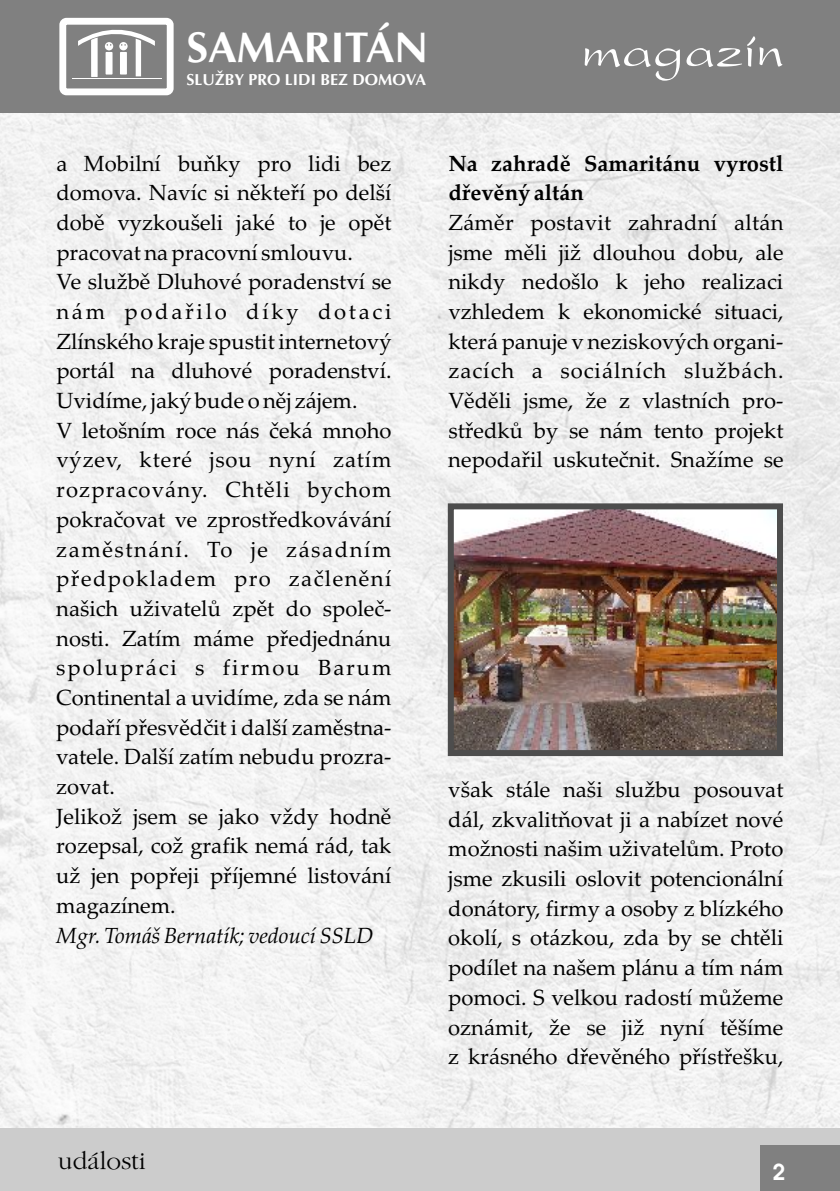
<style>
.page{position:relative;width:840px;height:1191px;background:#fff}
.page>*{position:absolute;margin:0;border:0;box-sizing:border-box;transform-origin:0 0}
.t1{font:56px "President";color:#fff}
.t2{font:700 43.2px "Ottawa";color:#fff}
.t3{font:26px "Gatineau CE";color:#000}
.t4{font:22px/29.6px "Palatino Linotype";color:#000;text-align:justify}
.t5{font:700 22px "Palatino Linotype";color:#000}
.t6{font:italic 22px "Palatino Linotype";color:#000}
.t7{font:22px "Palatino Linotype";letter-spacing:.045em;color:#000}
.t8{font:22px "Palatino Linotype";letter-spacing:.04em;color:#000}
.t9{font:22px "Palatino Linotype";letter-spacing:.125em;color:#000}
.t10{font:700 22px "Avalon";color:#fff}
.t11{font:700 16px "Ottawa";color:#fff}
</style>
<div class="page">
<img style="left:1px;top:113px;width:838px;height:1015px">
<div style="left:0;top:0;width:839px;height:113px;background:#808080"></div>
<div style="left:0;top:1128px;width:839px;height:63px;background:#ccc"></div>
<div style="left:760px;top:1145px;width:79px;height:46px;background:#808080"></div>
<div style="left:59px;top:18px;width:114px;height:77px;border:7px solid #fff;border-radius:4px"></div>
<hr style="left:72px;top:78px;width:89px;height:1px;background:#fff">
<svg style="left:78px;top:29px;width:77px;height:48px"></svg>
<img style="left:454px;top:510px;width:321px;height:239px">
<div style="left:447px;top:503px;width:335px;height:253px;border:6px solid #4d4d4d"></div>
<h2 class="t2" style="left:186px;top:31px;width:243px">SAMARITÁN</h2>
<p class="t11" style="left:186px;top:74px;width:241px">SLUŽBY PRO LIDI BEZ DOMOVA</p>
<h1 class="t1" style="left:580px;top:26px;width:204px">magazín</h1>
<p class="t4" style="left:56px;top:151px;width:336px">a Mobilní buňky pro lidi bez</p>
<p class="t5" style="left:448px;top:154px;width:336px">Na zahradě Samaritánu vyrostl</p>
<p class="t4" style="left:56px;top:180px;width:336px">domova. Navíc si někteří po delší</p>
<p class="t5" style="left:448px;top:184px;width:137px">dřevěný altán</p>
<p class="t4" style="left:56px;top:210px;width:336px">době vyzkoušeli jaké to je opět</p>
<p class="t4" style="left:448px;top:210px;width:336px">Záměr postavit zahradní altán</p>
<p class="t4" style="left:56px;top:240px;width:298px">pracovat na pracovní smlouvu.</p>
<p class="t4" style="left:448px;top:240px;width:336px">jsme měli již dlouhou dobu, ale</p>
<p class="t4" style="left:56px;top:269px;width:336px">Ve službě Dluhové poradenství se</p>
<p class="t4" style="left:448px;top:269px;width:336px">nikdy nedošlo k jeho realizaci</p>
<p class="t9" style="left:56px;top:303px;width:336px">nám podařilo díky dotaci</p>
<p class="t4" style="left:448px;top:299px;width:336px">vzhledem k ekonomické situaci,</p>
<p class="t4" style="left:56px;top:329px;width:336px">Zlínského kraje spustit internetový</p>
<p class="t4" style="left:448px;top:329px;width:336px">která panuje v neziskových organi-</p>
<p class="t4" style="left:56px;top:359px;width:336px">portál na dluhové poradenství.</p>
<p class="t7" style="left:448px;top:362px;width:336px">zacích a sociálních službách.</p>
<p class="t4" style="left:56px;top:388px;width:302px">Uvidíme, jaký bude o něj zájem.</p>
<p class="t4" style="left:448px;top:388px;width:336px">Věděli jsme, že z vlastních pro-</p>
<p class="t4" style="left:56px;top:418px;width:336px">V letošním roce nás čeká mnoho</p>
<p class="t4" style="left:448px;top:418px;width:336px">středků by se nám tento projekt</p>
<p class="t8" style="left:56px;top:451px;width:336px">výzev, které jsou nyní zatím</p>
<p class="t4" style="left:448px;top:448px;width:336px">nepodařil uskutečnit. Snažíme se</p>
<p class="t4" style="left:56px;top:477px;width:336px">rozpracovány. Chtěli bychom pokračovat ve zprostředkovávání zaměstnání. To je zásadním předpokladem pro začlenění našich uživatelů zpět do společ&shy;nosti. Zatím máme předjednánu spolupráci s firmou Barum Continental a uvidíme, zda se nám podaří přesvědčit i další zaměstna&shy;vatele. Další zatím nebudu prozra&shy;zovat.</p>
<p class="t4" style="left:448px;top:777px;width:336px">však stále naši službu posouvat</p>
<p class="t4" style="left:56px;top:804px;width:336px">Jelikož jsem se jako vždy hodně</p>
<p class="t4" style="left:448px;top:807px;width:336px">dál, zkvalitňovat ji a nabízet nové</p>
<p class="t4" style="left:56px;top:833px;width:336px">rozepsal, což grafik nemá rád, tak</p>
<p class="t4" style="left:448px;top:836px;width:336px">možnosti našim uživatelům. Proto</p>
<p class="t4" style="left:56px;top:863px;width:336px">už jen popřeji příjemné listování</p>
<p class="t4" style="left:448px;top:866px;width:336px">jsme zkusili oslovit potencionální</p>
<p class="t4" style="left:56px;top:893px;width:121px">magazínem.</p>
<p class="t4" style="left:448px;top:896px;width:336px">donátory, firmy a osoby z blízkého</p>
<p class="t6" style="left:56px;top:926px;width:318px">Mgr. Tomáš Bernatík; vedoucí SSLD</p>
<p class="t4" style="left:448px;top:925px;width:336px">okolí, s otázkou, zda by se chtěli podílet na našem plánu a tím nám pomoci. S velkou radostí můžeme oznámit, že se již nyní těšíme z krásného dřevěného přístřešku,</p>
<p class="t3" style="left:58px;top:1149px;width:89px">události</p>
<p class="t10" style="left:772px;top:1163px;width:14px">2</p>
</div>
